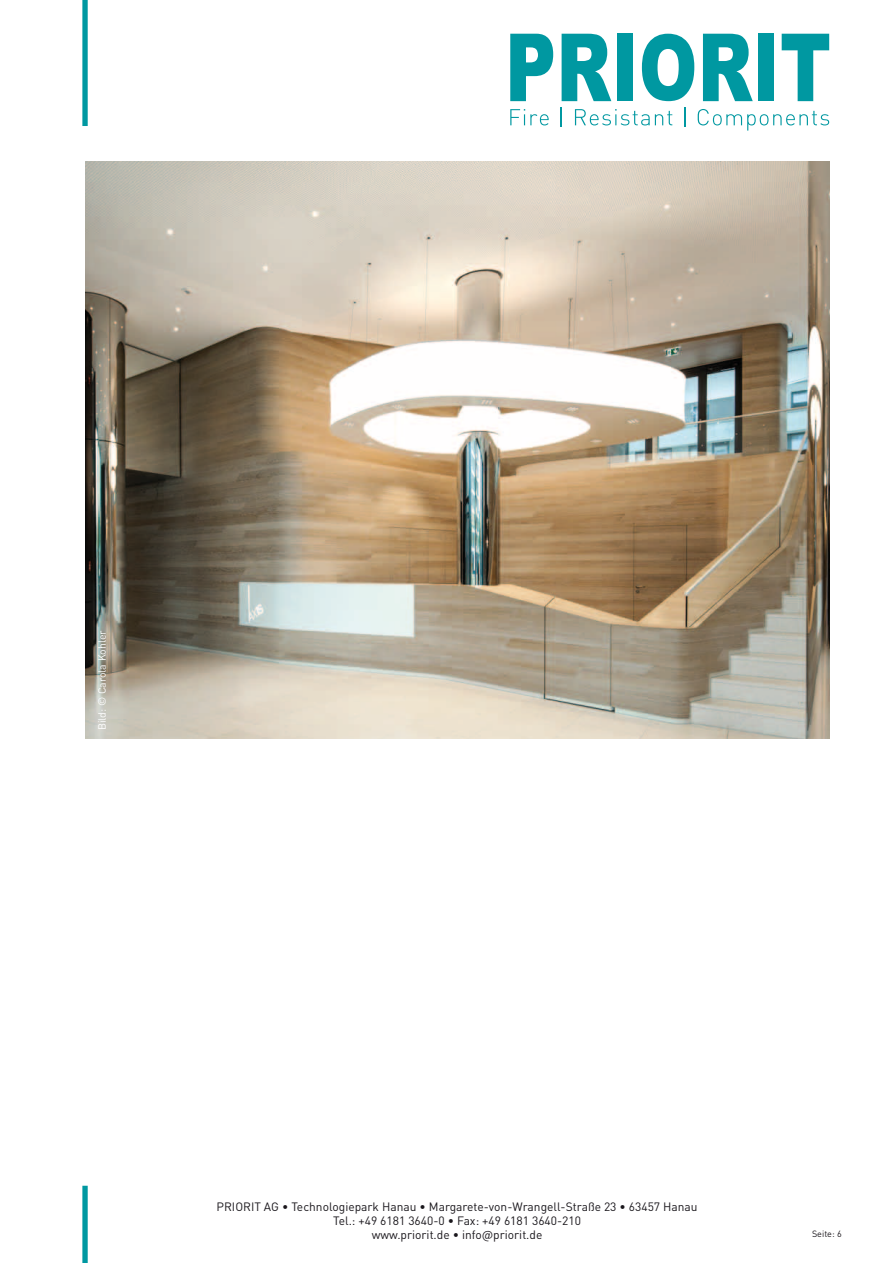
<style>
.page{position:relative;width:893px;height:1263px;background:#fff}
.page>*{position:absolute;margin:0;border:0;box-sizing:border-box;transform-origin:0 0}
.t1{font:12px/14.4px "DINOT";color:#1a171c;text-align:center}
.t2{font:10.5px "DINOT";color:#fff}
.t3{font:9px "DINOT";color:#1a171c}
</style>
<div class="page">
<div style="left:82px;top:0;width:6px;height:126px;background:#0098a1"></div>
<div style="left:82px;top:1186px;width:6px;height:77px;background:#0098a1"></div>
<svg style="left:510px;top:34px;width:43px;height:67px"></svg>
<svg style="left:562px;top:34px;width:49px;height:67px"></svg>
<div style="left:617px;top:34px;width:16px;height:67px;background:#0098a1"></div>
<svg style="left:642px;top:34px;width:52px;height:67px"></svg>
<svg style="left:703px;top:34px;width:50px;height:67px"></svg>
<div style="left:758px;top:34px;width:16px;height:67px;background:#0098a1"></div>
<svg style="left:782px;top:34px;width:47px;height:67px"></svg>
<svg style="left:510px;top:109px;width:39px;height:16px"></svg>
<svg style="left:561px;top:107px;width:1px;height:20px"></svg>
<svg style="left:575px;top:109px;width:97px;height:16px"></svg>
<svg style="left:684px;top:107px;width:1px;height:20px"></svg>
<svg style="left:698px;top:109px;width:131px;height:22px"></svg>
<img style="left:85px;top:162px;width:744px;height:576px">
<p class="t2" style="left:95px;top:730px;width:102px;rotate:-90deg">Bild: © Carola Kohler</p>
<p class="t1" style="left:217px;top:1199px;width:483px">PRIORIT AG • Technologiepark Hanau • Margarete-von-Wrangell-Straße 23 • 63457 Hanau<br>Tel.: +49 6181 3640-0 • Fax: +49 6181 3640-210<br>www.priorit.de • info@priorit.de</p>
<p class="t3" style="left:812px;top:1228px;width:31px">Seite: 6</p>
</div>
